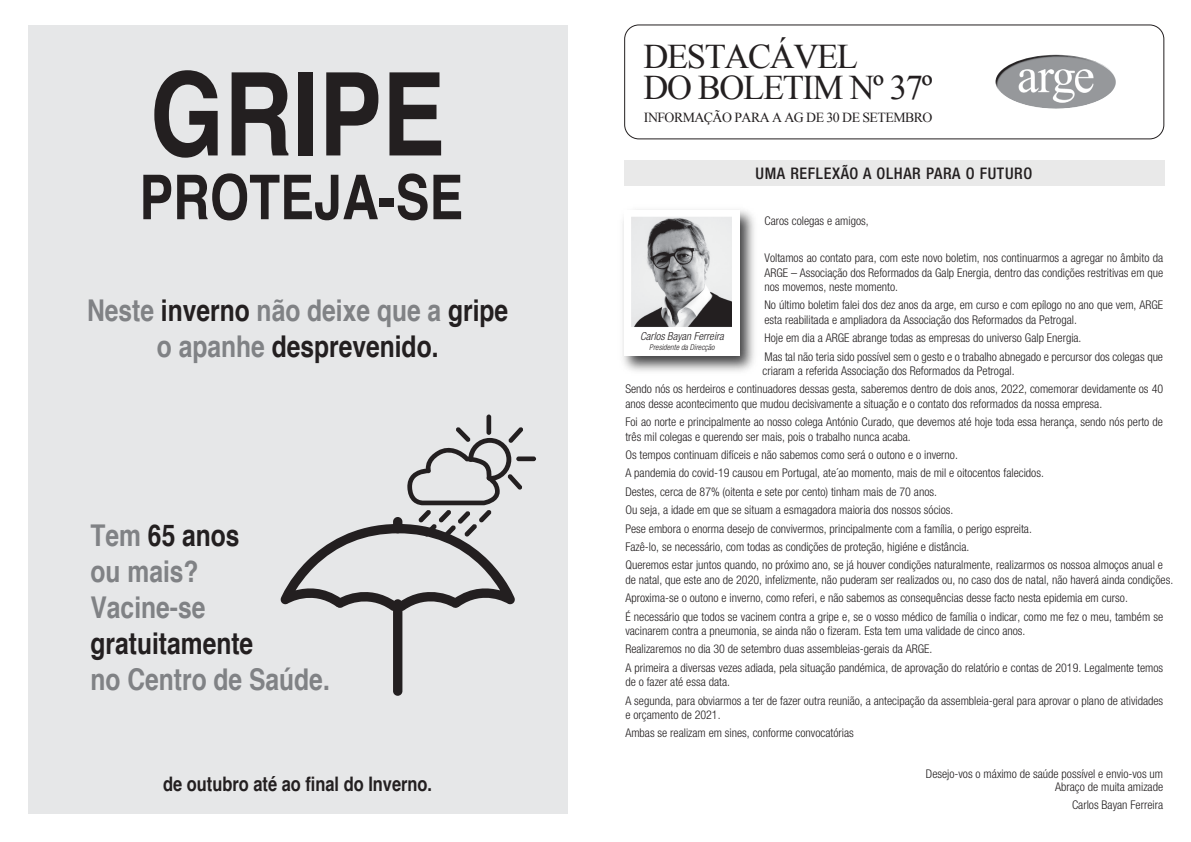
<style>
.page{position:relative;width:1191px;height:842px;background:#fff}
.page>*{position:absolute;margin:0;border:0;box-sizing:border-box;transform-origin:0 0}
.t1{font:700 condensed 115.4px "Helvetica";color:#231f20}
.t2{font:700 condensed 61.8px "Helvetica";color:#231f20}
.t3{font:34.6px/31px "Times New Roman";letter-spacing:-.04em;color:#231f20}
.t4{font:700 condensed 30px/36px "Helvetica";color:#231f20;text-align:center}
.t5{font:700 condensed 30px/36px "Helvetica";color:#808285}
.t6{font:700 condensed 20px "Helvetica";color:#231f20}
.t7{font:500 condensed 16px "Helvetica Neue";letter-spacing:.04em;color:#231f20}
.t8{font:13.8px "Times New Roman";letter-spacing:-.04em;color:#231f20}
.t9{font:300 condensed 12px/18.4px "Helvetica Neue";color:#231f20}
.t10{font:italic 300 condensed 11px "Helvetica Neue";color:#231f20}
.t11{font:italic 300 condensed 8px "Helvetica Neue";color:#231f20}
.s1{color:#808285}
.s2{color:#231f20}
</style>
<div class="page">
<div style="left:624px;top:160px;width:540px;height:25px;background:#e9e9e9"></div>
<svg style="left:624px;top:24px;width:540px;height:115px"></svg>
<img style="left:622px;top:209px;width:133px;height:163px">
<div style="left:624px;top:211px;width:115px;height:145px;background:#fff"></div>
<img style="left:632px;top:217px;width:99px;height:110px">
<div style="left:28px;top:25px;width:539px;height:789px;background:#e6e7e8"></div>
<div style="left:393px;top:599px;width:9px;height:97px;background:#231f20;border-radius:5px"></div>
<div style="left:486px;top:414px;width:5px;height:21px;background:#231f20;border-radius:2px"></div>
<div style="left:516px;top:456px;width:20px;height:5px;background:#231f20;border-radius:2px"></div>
<svg style="left:280px;top:427px;width:243px;height:184px"></svg>
<h1 class="t1" style="left:150px;top:42px;width:296px">GRIPE</h1>
<h2 class="t2" style="left:139px;top:158px;width:325px">PROTEJA-SE</h2>
<h3 class="t4" style="left:87px;top:292px;width:423px"><span class="s1">Neste</span> inverno <span class="s1">não deixe que a</span> gripe <span class="s1">o apanhe</span> desprevenido.</h3>
<h3 class="t5" style="left:91px;top:516px;width:151px">Tem <span class="s2">65 anos </span>ou mais?<br>Vacine-se</h3>
<h3 class="t4" style="left:91px;top:624px;width:164px">gratuitamente</h3>
<h3 class="t5" style="left:91px;top:660px;width:241px">no Centro de Saúde.</h3>
<h3 class="t6" style="left:163px;top:771px;width:270px">de outubro até ao final do Inverno.</h3>
<h3 class="t3" style="left:643px;top:40px;width:290px">DESTACÁVEL<br>DO BOLETIM Nº 37º</h3>
<p class="t8" style="left:644px;top:108px;width:290px">INFORMAÇÃO PARA A AG DE 30 DE SETEMBRO</p>
<h3 class="t7" style="left:755px;top:164px;width:278px">UMA REFLEXÃO A OLHAR PARA O FUTURO</h3>
<p class="t9" style="left:764px;top:212px;width:106px">Caros colegas e amigos,</p>
<p class="t9" style="left:764px;top:251px;width:400px;line-height:14.4px;text-align:justify">Voltamos ao contato para, com este novo boletim, nos continuarmos a agregar no âmbito da ARGE – Associação dos Reformados da Galp Energia, dentro das condições restritivas em que nos movemos, neste momento.</p>
<p class="t9" style="left:764px;top:298px;width:400px;line-height:14.4px">No último boletim falei dos dez anos da arge, em curso e com epílogo no ano que vem, ARGE esta reabilitada e ampliadora da Associação dos Reformados da Petrogal.</p>
<p class="t9" style="left:764px;top:329px;width:400px">Hoje em dia a ARGE abrange todas as empresas do universo Galp Energia.<br>Mas tal não teria sido possível sem o gesto e o trabalho abnegado e percursor dos colegas que</p>
<p class="t9" style="left:625px;top:361px;width:539px;text-indent:137px">criaram a referida Associação dos Reformados da Petrogal.<br>Sendo nós os herdeiros e continuadores dessas gesta, saberemos dentro de dois anos, 2022, comemorar devidamente os 40</p>
<p class="t9" style="left:625px;top:394px;width:539px">anos desse acontecimento que mudou decisivamente a situação e o contato dos reformados da nossa empresa.<br>Foi ao norte e principalmente ao nosso colega António Curado, que devemos até hoje toda essa herança, sendo nós perto de</p>
<p class="t9" style="left:625px;top:427px;width:539px">três mil colegas e querendo ser mais, pois o trabalho nunca acaba.<br>Os tempos continuam difíceis e não sabemos como será o outono e o inverno.<br>A pandemia do covid-19 causou em Portugal, ate´ao momento, mais de mil e oitocentos falecidos.<br>Destes, cerca de 87% (oitenta e sete por cento) tinham mais de 70 anos.<br>Ou seja, a idade em que se situam a esmagadora maioria dos nossos sócios.<br>Pese embora o enorma desejo de convivermos, principalmente com a família, o perigo espreita.<br>Fazê-lo, se necessário, com todas as condições de proteção, higiéne e distância.<br>Queremos estar juntos quando, no próximo ano, se já houver condições naturalmente, realizarmos os nossoa almoços anual e</p>
<p class="t9" style="left:625px;top:570px;width:549px">de natal, que este ano de 2020, infelizmente, não puderam ser realizados ou, no caso dos de natal, não haverá ainda condições.<br>Aproxima-se o outono e inverno, como referi, e não sabemos as consequências desse facto nesta epidemia em curso.<br>É necessário que todos se vacinem contra a gripe e, se o vosso médico de família o indicar, como me fez o meu, também se</p>
<p class="t9" style="left:625px;top:621px;width:539px">vacinarem contra a pneumonia, se ainda não o fizeram. Esta tem uma validade de cinco anos.<br>Realizaremos no dia 30 de setembro duas assembleias-gerais da ARGE.<br>A primeira a diversas vezes adiada, pela situação pandémica, de aprovação do relatório e contas de 2019. Legalmente temos</p>
<p class="t9" style="left:625px;top:673px;width:539px">de o fazer até essa data.<br>A segunda, para obviarmos a ter de fazer outra reunião, a antecipação da assembleia-geral para aprovar o plano de atividades</p>
<p class="t9" style="left:625px;top:705px;width:230px">e orçamento de 2021.<br>Ambas se realizam em sines, conforme convocatórias</p>
<p class="t9" style="left:926px;top:767px;width:239px;line-height:13px;text-align:right">Desejo-vos o máximo de saúde possível e envio-vos um<br>Abraço de muita amizade</p>
<p class="t9" style="left:1072px;top:795px;width:93px">Carlos Bayan Ferreira</p>
<p class="t10" style="left:640px;top:330px;width:85px">Carlos Bayan Ferreira</p>
<p class="t11" style="left:649px;top:343px;width:67px">Presidente da Direcção</p>
</div>
